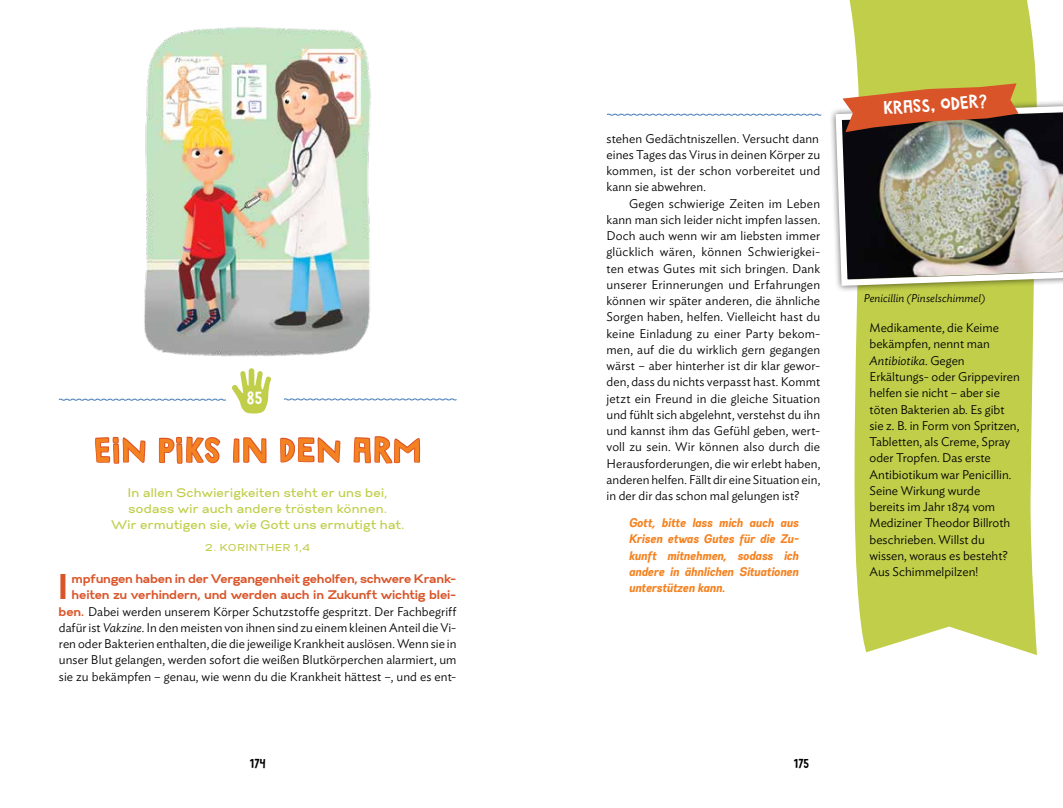
<style>
.page{position:relative;width:1063px;height:808px;background:#fff}
.page>*{position:absolute;margin:0;border:0;box-sizing:border-box;transform-origin:0 0}
.t1{font:35.75px "Gabriel Sans Bold";color:#d95429}
.t2{font:35px "Marujo";letter-spacing:.075em;color:#f58220}
.t3{font:18.75px "Marujo";color:#fff}
.t4{font:13.75px "Marujo";letter-spacing:.015em;color:#000}
.t5{font:300 12.5px/16.2px "Ideal Sans";color:#000;text-align:justify}
.t6{font:12.5px/16.2px "Gabriel Sans Cond Bold Italic";letter-spacing:.005em;color:#f58220;text-align:justify}
.t7{font:12.5px/16.2px "Gabriel Sans Medium";letter-spacing:.005em;color:#c0ce4a;text-align:center}
.t8{font:12.5px/16.2px "Gabriel Sans Bold";letter-spacing:.005em;color:#d95429}
.t9{font:italic 300 11.25px "Ideal Sans";letter-spacing:.005em;color:#000}
.t10{font:10px "Gabriel Sans Medium";letter-spacing:.075em;color:#c0ce4a}
.s1{color:#d95429}
.s2{font-family:"Gabriel Sans Bold";font-weight:400;color:#d95429}
.s3{font-style:italic}
</style>
<div class="page">
<svg style="left:607px;top:113px;width:215px;height:3px"></svg>
<svg style="left:849px;top:0;width:188px;height:655px;background:#c5d25a"></svg>
<div style="left:829px;top:99px;width:234px;height:194px;background:#000;opacity:.6"></div>
<img style="left:832px;top:102px;width:231px;height:187px">
<svg style="left:842px;top:83px;width:177px;height:49px;background:#b96a3d"></svg>
<svg style="left:232px;top:368px;width:39px;height:46px"></svg>
<svg style="left:58px;top:398px;width:168px;height:3px"></svg>
<svg style="left:283px;top:398px;width:174px;height:3px"></svg>
<img style="left:144px;top:27px;width:227px;height:330px">
<h3 class="t3" style="left:247px;top:387px;width:17px">85</h3>
<h2 class="t2" style="left:95px;top:429px;width:327px"><span class="s1">E</span>IN <span class="s1">P</span>IKS IN DEN <span class="s1">ARM</span></h2>
<p class="t7" style="left:111px;top:484px;width:295px">In allen Schwierigkeiten steht er uns bei, sodass wir auch andere trösten können.<br>Wir ermutigen sie, wie Gott uns ermutigt hat.</p>
<p class="t10" style="left:205px;top:541px;width:106px">2. KORINTHER 1,4</p>
<h1 class="t1" style="left:59px;top:565px;width:11px">I</h1>
<p class="t8" style="left:72px;top:570px;width:386px">mpfungen haben in der Vergangenheit geholfen, schwere Krank&shy;heiten zu verhindern, und werden auch in Zukunft wichtig blei-</p>
<p class="t5" style="left:59px;top:602px;width:399px"><span class="s2">ben.</span> Dabei werden unserem Körper Schutzstoffe gespritzt. Der Fachbegriff dafür ist <span class="s3">Vakzine</span>. In den meisten von ihnen sind zu einem kleinen Anteil die Vi&shy;ren oder Bakterien enthalten, die die jeweilige Krankheit auslösen. Wenn sie in unser Blut gelangen, werden sofort die weißen Blutkörperchen alarmiert, um sie zu bekämpfen – genau, wie wenn du die Krankheit hättest –, und es ent-</p>
<p class="t5" style="left:606px;top:129px;width:215px">stehen Gedächtniszellen. Versucht dann eines Tages das Virus in deinen Körper zu kommen, ist der schon vorbereitet und kann sie abwehren.</p>
<p class="t5" style="left:606px;top:194px;width:215px;text-indent:22px">Gegen schwierige Zeiten im Leben kann man sich leider nicht impfen lassen.<br>Doch auch wenn wir am liebsten immer glücklich wären, können Schwierigkei&shy;ten etwas Gutes mit sich bringen. Dank unserer Erinnerungen und Erfahrungen können wir später anderen, die ähnliche Sorgen haben, helfen. Vielleicht hast du keine Einladung zu einer Party bekom&shy;men, auf die du wirklich gern gegangen wärst – aber hinterher ist dir klar gewor&shy;den, dass du nichts verpasst hast. Kommt jetzt ein Freund in die gleiche Situation und fühlt sich abgelehnt, verstehst du ihn und kannst ihm das Gefühl geben, wert&shy;voll zu sein. Wir können also durch die Herausforderungen, die wir erlebt haben, anderen helfen. Fällt dir eine Situation ein, in der dir das schon mal gelungen ist?</p>
<p class="t6" style="left:629px;top:514px;width:171px">Gott, bitte lass mich auch aus Krisen etwas Gutes für die Zu&shy;kunft mitnehmen, sodass ich andere in ähnlichen Situationen unterstützen kann.</p>
<p class="t4" style="left:250px;top:756px;width:17px">174</p>
<p class="t4" style="left:794px;top:756px;width:17px">175</p>
<h3 class="t3" style="left:883px;top:97px;width:105px;rotate:-4deg">KRASS, ODER?</h3>
<p class="t9" style="left:864px;top:289px;width:123px">Penicillin (Pinselschimmel)</p>
<p class="t5" style="left:870px;top:319px;width:152px;text-align:left">Medikamente, die Keime bekämpfen, nennt man<br><span class="s3">Antibiotika</span>. Gegen<br>Erkältungs- oder Grippeviren helfen sie nicht – aber sie töten Bakterien ab. Es gibt sie z. B. in Form von Spritzen,<br>Tabletten, als Creme, Spray oder Tropfen. Das erste<br>Antibiotikum war Penicillin.<br>Seine Wirkung wurde<br>bereits im Jahr 1874 vom<br>Mediziner Theodor Billroth beschrieben. Willst du wissen, woraus es besteht?<br>Aus Schimmelpilzen!</p>
</div>
